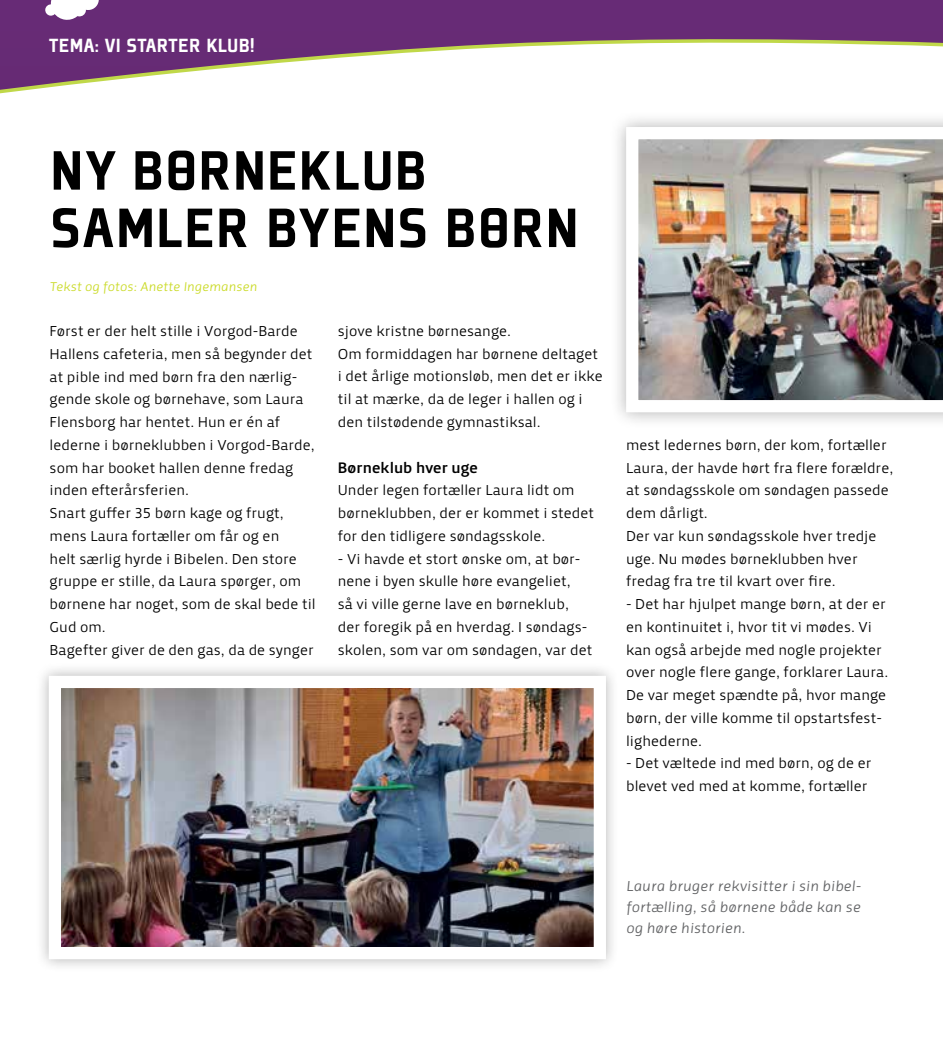
<style>
.page{position:relative;width:943px;height:1042px;background:#672b76}
.page>*{position:absolute;margin:0;border:0;box-sizing:border-box;transform-origin:0 0}
.t1{font:900 60.9px/57.4px "Plexes Pro";letter-spacing:.01em;color:#000}
.t2{font:900 21px "Plexes Pro";letter-spacing:.015em;color:#fff}
.t3{font:15.75px "Priva Three Pro";letter-spacing:.005em;color:#000}
.t4{font:14.88px/22.8px "Priva One Pro";color:#000}
.t5{font:14.88px/21px "Priva One Italic Pro";color:#636466;text-align:justify}
.t6{font:13.12px "Priva One Italic Pro";color:#cbdb2a}
</style>
<div class="page">
<div style="left:0;top:39px;width:943px;height:1003px;background:#fff"></div>
<div style="left:35px;top:662px;width:584px;height:311px;background:#000;opacity:.3"></div>
<img style="left:62px;top:689px;width:531px;height:257px">
<div style="left:49px;top:676px;width:557px;height:283px;border:12px solid #fff"></div>
<div style="left:610px;top:111px;width:333px;height:318px;background:#000;opacity:.3"></div>
<img style="left:626px;top:127px;width:317px;height:285px">
<svg style="left:50px;top:0;width:49px;height:20px"></svg>
<div style="left:73px;top:3px;width:13px;height:14px;background:#fff;border-radius:6px"></div>
<div style="left:45px;top:4px;width:12px;height:12px;background:#fff;border-radius:5px"></div>
<h2 class="t2" style="left:49px;top:32px;width:207px">TEMA: VI STARTER KLUB!</h2>
<h1 class="t1" style="left:50px;top:141px;width:530px">NY BØRNEKLUB<br>SAMLER BYENS BØRN</h1>
<p class="t6" style="left:50px;top:278px;width:209px">Tekst og fotos: Anette Ingemansen</p>
<p class="t4" style="left:50px;top:320px;width:268px">Først er der helt stille i Vorgod-Barde Hallens cafeteria, men så begynder det at pible ind med børn fra den nærlig&shy;gende skole og børnehave, som Laura Flensborg har hentet. Hun er én af lederne i børneklubben i Vorgod-Barde, som har booket hallen denne fredag inden efterårsferien.<br>Snart guffer 35 børn kage og frugt, mens Laura fortæller om får og en<br>helt særlig hyrde i Bibelen. Den store gruppe er stille, da Laura spørger, om børnene har noget, som de skal bede til Gud om.<br>Bagefter giver de den gas, da de synger</p>
<p class="t4" style="left:338px;top:320px;width:266px">sjove kristne børnesange.<br>Om formiddagen har børnene deltaget i det årlige motionsløb, men det er ikke til at mærke, da de leger i hallen og i den tilstødende gymnastiksal.</p>
<p class="t3" style="left:338px;top:457px;width:142px">Børneklub hver uge</p>
<p class="t4" style="left:338px;top:479px;width:258px">Under legen fortæller Laura lidt om børneklubben, der er kommet i stedet for den tidligere søndagsskole.</p>
<p class="t4" style="left:338px;top:547px;width:256px">- Vi havde et stort ønske om, at bør&shy;nene i byen skulle høre evangeliet,<br>så vi ville gerne lave en børneklub, der foregik på en hverdag. I søndags&shy;skolen, som var om søndagen, var det</p>
<p class="t4" style="left:626px;top:433px;width:269px">mest ledernes børn, der kom, fortæller Laura, der havde hørt fra flere forældre, at søndagsskole om søndagen passede dem dårligt.<br>Der var kun søndagsskole hver tredje uge. Nu mødes børneklubben hver fredag fra tre til kvart over fire.</p>
<p class="t4" style="left:626px;top:593px;width:264px">- Det har hjulpet mange børn, at der er en kontinuitet i, hvor tit vi mødes. Vi kan også arbejde med nogle projekter over nogle flere gange, forklarer Laura.<br>De var meget spændte på, hvor mange børn, der ville komme til opstartsfest&shy;lighederne.</p>
<p class="t4" style="left:626px;top:752px;width:247px">- Det væltede ind med børn, og de er blevet ved med at komme, fortæller</p>
<p class="t5" style="left:626px;top:876px;width:236px">Laura bruger rekvisitter i sin bibel&shy;fortælling, så børnene både kan se og høre historien.</p>
</div>
